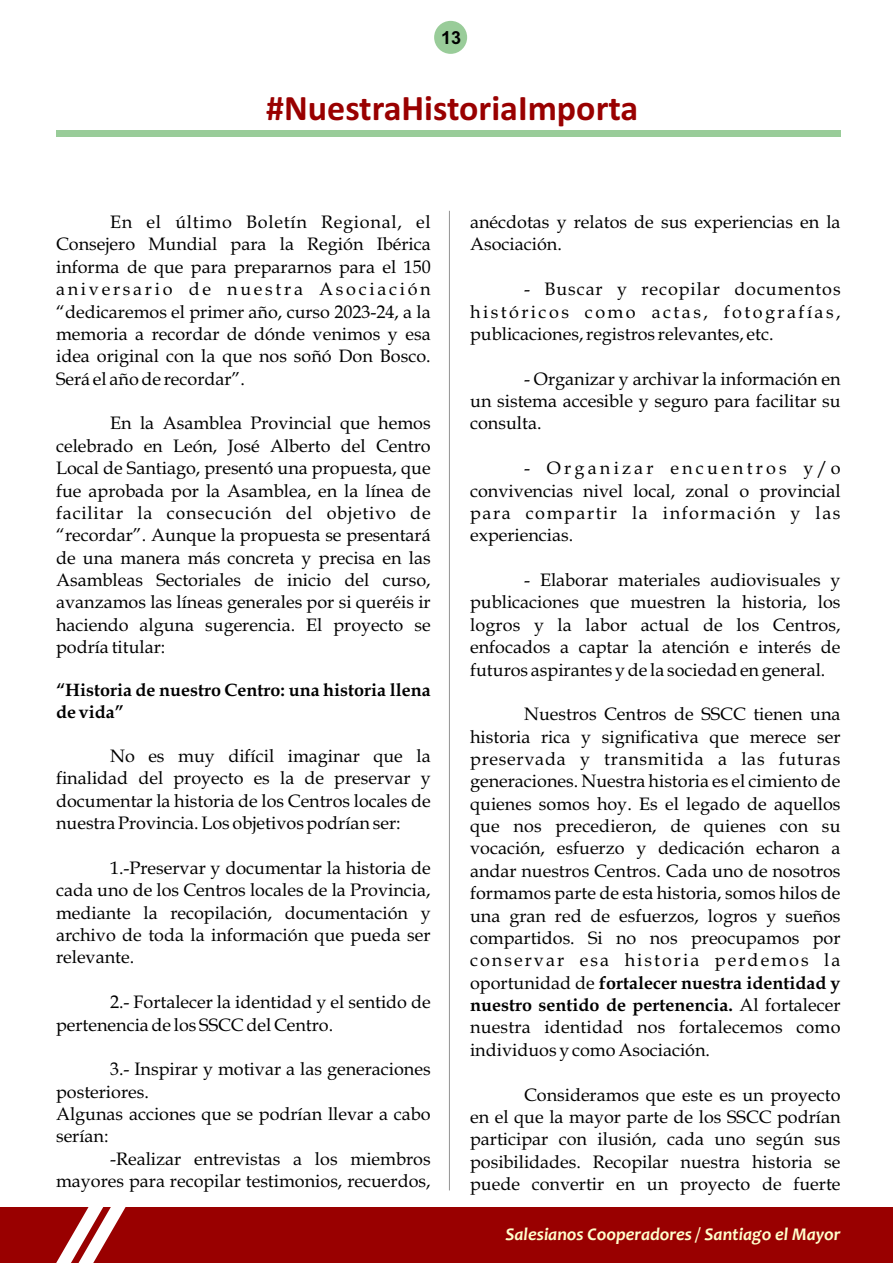
<style>
.page{position:relative;width:893px;height:1263px;background:#fff}
.page>*{position:absolute;margin:0;border:0;box-sizing:border-box;transform-origin:0 0}
.t1{font:700 36px "Calibri";color:#900}
.t2{font:18px/22.4px "Book Antiqua";color:#000;text-align:justify}
.t3{font:700 18px/21.5px "Book Antiqua";color:#000}
.t4{font:italic 700 18px "Candara";color:#ffc}
.t5{font:700 18px "Arial";color:#000}
.s1{font-weight:700}
</style>
<div class="page">
<div style="left:56px;top:131px;width:785px;height:6px;background:#9c9"></div>
<div style="left:0;top:1207px;width:893px;height:55px;background:#900"></div>
<div style="left:434px;top:21px;width:33px;height:33px;background:#9c9;border-radius:50%"></div>
<svg style="left:37px;top:1207px;width:108px;height:56px"></svg>
<hr style="left:449px;top:211px;width:1px;height:979px;background:#999">
<p class="t5" style="left:441px;top:31px;width:22px">13</p>
<h1 class="t1" style="left:266px;top:93px;width:373px">#NuestraHistoriaImporta</h1>
<p class="t2" style="left:56px;top:213px;width:376px;text-indent:54px">En el último Boletín Regional, el Consejero Mundial para la Región Ibérica informa de que para prepararnos para el 150 aniversario de nuestra Asociación “dedicaremos el primer año, curso 2023-24, a la memoria a recordar de dónde venimos y esa idea original con la que nos soñó Don Bosco.<br>Será el año de recordar”.</p>
<p class="t2" style="left:56px;top:414px;width:376px;text-indent:54px">En la Asamblea Provincial que hemos celebrado en León, José Alberto del Centro Local de Santiago, presentó una propuesta, que fue aprobada por la Asamblea, en la línea de facilitar la consecución del objetivo de “recordar”. Aunque la propuesta se presentará de una manera más concreta y precisa en las Asambleas Sectoriales de inicio del curso, avanzamos las líneas generales por si queréis ir haciendo alguna sugerencia. El proyecto se podría titular:</p>
<p class="t3" style="left:56px;top:681px;width:376px">“Historia de nuestro Centro: una historia llena de vida”</p>
<p class="t2" style="left:56px;top:747px;width:376px;text-indent:54px">No es muy difícil imaginar que la finalidad del proyecto es la de preservar y documentar la historia de los Centros locales de nuestra Provincia. Los objetivos podrían ser:</p>
<p class="t2" style="left:56px;top:859px;width:376px;text-indent:54px">1.-Preservar y documentar la historia de cada uno de los Centros locales de la Provincia, mediante la recopilación, documentación y archivo de toda la información que pueda ser relevante.</p>
<p class="t2" style="left:56px;top:993px;width:376px;text-indent:54px">2.- Fortalecer la identidad y el sentido de pertenencia de los SSCC del Centro.</p>
<p class="t2" style="left:56px;top:1060px;width:376px;text-align:left;text-indent:54px">3.- Inspirar y motivar a las generaciones posteriores.<br>Algunas acciones que se podrían llevar a cabo serían:</p>
<p class="t2" style="left:56px;top:1149px;width:376px;text-align:right">-Realizar entrevistas a los miembros mayores para recopilar testimonios, recuerdos,</p>
<p class="t2" style="left:470px;top:213px;width:372px">anécdotas y relatos de sus experiencias en la<br>Asociación.</p>
<p class="t2" style="left:470px;top:280px;width:372px;text-indent:54px">- Buscar y recopilar documentos históricos como actas, fotografías, publicaciones, registros relevantes, etc.</p>
<p class="t2" style="left:470px;top:369px;width:372px;text-indent:54px">- Organizar y archivar la información en un sistema accesible y seguro para facilitar su consulta.</p>
<p class="t2" style="left:470px;top:459px;width:372px;text-indent:54px">- Organizar encuentros y/o convivencias nivel local, zonal o provincial para compartir la información y las experiencias.</p>
<p class="t2" style="left:470px;top:571px;width:372px;text-indent:54px">- Elaborar materiales audiovisuales y publicaciones que muestren la historia, los logros y la labor actual de los Centros, enfocados a captar la atención e interés de futuros aspirantes y de la sociedad en general.</p>
<p class="t2" style="left:470px;top:705px;width:372px;text-indent:54px">Nuestros Centros de SSCC tienen una historia rica y significativa que merece ser preservada y transmitida a las futuras generaciones. Nuestra historia es el cimiento de quienes somos hoy. Es el legado de aquellos que nos precedieron, de quienes con su vocación, esfuerzo y dedicación echaron a andar nuestros Centros. Cada uno de nosotros formamos parte de esta historia, somos hilos de una gran red de esfuerzos, logros y sueños compartidos. Si no nos preocupamos por conservar esa historia perdemos la oportunidad de <span class="s1">fortalecer nuestra identidad y nuestro sentido de pertenencia.</span> Al fortalecer nuestra identidad nos fortalecemos como individuos y como Asociación.</p>
<p class="t2" style="left:470px;top:1085px;width:372px;text-indent:54px">Consideramos que este es un proyecto en el que la mayor parte de los SSCC podrían participar con ilusión, cada uno según sus posibilidades. Recopilar nuestra historia se puede convertir en un proyecto de fuerte</p>
<p class="t4" style="left:505px;top:1227px;width:337px">Salesianos Cooperadores / Santiago el Mayor</p>
</div>
